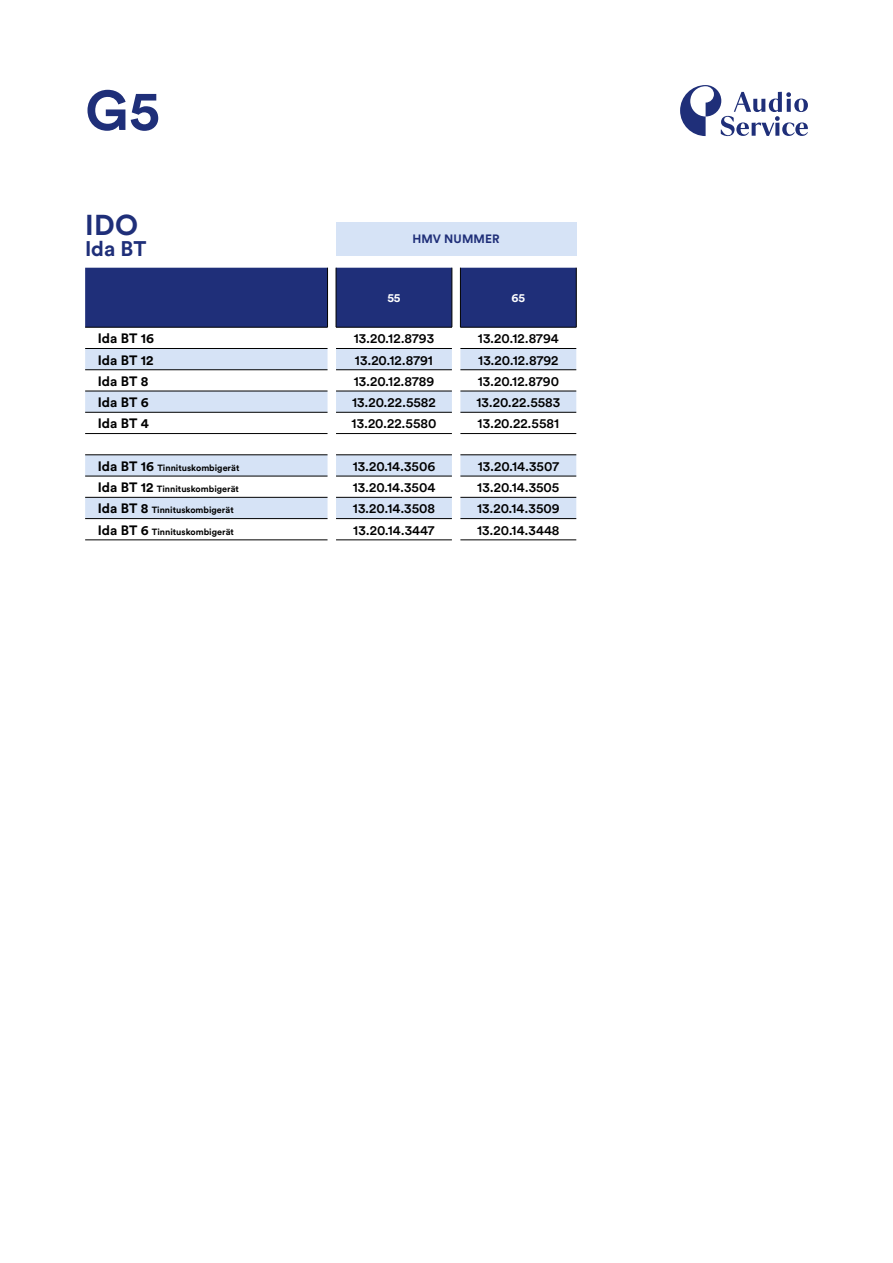
<style>
.page{position:relative;width:893px;height:1263px;background:#fff}
.page>*{position:absolute;margin:0;border:0;box-sizing:border-box;transform-origin:0 0}
.t1{font:700 55.5px "Circular Pro";color:#1f2f79}
.t2{font:700 28.5px "Circular Pro";color:#1f2f79}
.t3{font:700 21px "Circular Pro";color:#1f2f79}
.t4{font:500 13.5px "Circular Pro";color:#000}
.t5{font:700 13.5px "Circular Pro";letter-spacing:-.005em;color:#000}
.t6{font:700 12px "Circular Pro";letter-spacing:.01em;color:#1f2f79}
.t7{font:700 12px "Circular Pro";color:#fff}
.t8{font:700 9px "Circular Pro";color:#000}
.s1{font-size:13.5px}
</style>
<div class="page">
<div style="left:85px;top:268px;width:491px;height:59px;background:#1f2f79"></div>
<svg style="left:85px;top:349px;width:491px;height:42px;fill:#d6e3f6"></svg>
<svg style="left:85px;top:392px;width:491px;height:126px"></svg>
<hr style="left:327px;top:268px;width:1px;height:59px;background:#000">
<hr style="left:336px;top:268px;width:1px;height:59px;background:#000">
<hr style="left:460px;top:268px;width:1px;height:59px;background:#000">
<hr style="left:452px;top:268px;width:1px;height:59px;background:#000">
<hr style="left:576px;top:268px;width:1px;height:59px;background:#000">
<hr style="left:85px;top:327px;width:243px;height:1px;background:#000">
<hr style="left:85px;top:348px;width:243px;height:1px;background:#000">
<hr style="left:85px;top:369px;width:243px;height:1px;background:#000">
<hr style="left:85px;top:433px;width:243px;height:1px;background:#000">
<hr style="left:85px;top:454px;width:243px;height:1px;background:#000">
<hr style="left:85px;top:476px;width:243px;height:1px;background:#000">
<hr style="left:85px;top:540px;width:243px;height:1px;background:#000">
<hr style="left:336px;top:327px;width:116px;height:1px;background:#000">
<hr style="left:460px;top:327px;width:116px;height:1px;background:#000">
<hr style="left:336px;top:348px;width:116px;height:1px;background:#000">
<hr style="left:460px;top:348px;width:116px;height:1px;background:#000">
<hr style="left:336px;top:369px;width:116px;height:1px;background:#000">
<hr style="left:460px;top:369px;width:116px;height:1px;background:#000">
<hr style="left:336px;top:433px;width:116px;height:1px;background:#000">
<hr style="left:460px;top:433px;width:116px;height:1px;background:#000">
<hr style="left:336px;top:454px;width:116px;height:1px;background:#000">
<hr style="left:460px;top:454px;width:116px;height:1px;background:#000">
<hr style="left:336px;top:476px;width:116px;height:1px;background:#000">
<hr style="left:460px;top:476px;width:116px;height:1px;background:#000">
<hr style="left:336px;top:540px;width:116px;height:1px;background:#000">
<hr style="left:460px;top:540px;width:116px;height:1px;background:#000">
<hr style="left:85px;top:391px;width:243px;height:1px;background:#000">
<hr style="left:85px;top:497px;width:243px;height:1px;background:#000">
<hr style="left:85px;top:412px;width:243px;height:1px;background:#000">
<hr style="left:85px;top:518px;width:243px;height:1px;background:#000">
<hr style="left:336px;top:391px;width:116px;height:1px;background:#000">
<hr style="left:336px;top:497px;width:116px;height:1px;background:#000">
<hr style="left:336px;top:412px;width:116px;height:1px;background:#000">
<hr style="left:336px;top:518px;width:116px;height:1px;background:#000">
<hr style="left:460px;top:391px;width:116px;height:1px;background:#000">
<hr style="left:460px;top:497px;width:116px;height:1px;background:#000">
<hr style="left:460px;top:412px;width:116px;height:1px;background:#000">
<hr style="left:460px;top:518px;width:116px;height:1px;background:#000">
<div style="left:336px;top:222px;width:240px;height:34px;background:#d6e3f6"></div>
<svg style="left:680px;top:85px;width:128px;height:51px"></svg>
<h1 class="t1" style="left:85px;top:72px;width:76px">G5</h1>
<h2 class="t2" style="left:85px;top:205px;width:54px">IDO</h2>
<h3 class="t3" style="left:85px;top:234px;width:63px">Ida BT</h3>
<p class="t6" style="left:412px;top:230px;width:89px">HMV NUMMER</p>
<p class="t7" style="left:387px;top:290px;width:15px">55</p>
<p class="t7" style="left:511px;top:290px;width:15px">65</p>
<p class="t5" style="left:98px;top:329px;width:58px">Ida BT 16</p>
<p class="t4" style="left:354px;top:329px;width:82px">13.20.12.8793</p>
<p class="t4" style="left:478px;top:329px;width:82px">13.20.12.8794</p>
<p class="t5" style="left:98px;top:351px;width:57px">Ida BT 12</p>
<p class="t4" style="left:355px;top:351px;width:80px">13.20.12.8791</p>
<p class="t4" style="left:478px;top:351px;width:82px">13.20.12.8792</p>
<p class="t5" style="left:98px;top:372px;width:52px">Ida BT 8</p>
<p class="t4" style="left:354px;top:372px;width:82px">13.20.12.8789</p>
<p class="t4" style="left:478px;top:372px;width:83px">13.20.12.8790</p>
<p class="t5" style="left:98px;top:393px;width:52px">Ida BT 6</p>
<p class="t4" style="left:352px;top:393px;width:85px">13.20.22.5582</p>
<p class="t4" style="left:476px;top:393px;width:85px">13.20.22.5583</p>
<p class="t5" style="left:98px;top:414px;width:52px">Ida BT 4</p>
<p class="t4" style="left:352px;top:414px;width:86px">13.20.22.5580</p>
<p class="t4" style="left:478px;top:414px;width:83px">13.20.22.5581</p>
<p class="t8" style="left:98px;top:461px;width:143px"><span class="s1">Ida BT 16</span> Tinnituskombigerät</p>
<p class="t4" style="left:353px;top:457px;width:84px">13.20.14.3506</p>
<p class="t4" style="left:478px;top:457px;width:83px">13.20.14.3507</p>
<p class="t8" style="left:98px;top:483px;width:142px"><span class="s1">Ida BT 12</span> Tinnituskombigerät</p>
<p class="t4" style="left:353px;top:478px;width:84px">13.20.14.3504</p>
<p class="t4" style="left:477px;top:478px;width:84px">13.20.14.3505</p>
<p class="t8" style="left:98px;top:504px;width:137px"><span class="s1">Ida BT 8</span> Tinnituskombigerät</p>
<p class="t4" style="left:353px;top:499px;width:84px">13.20.14.3508</p>
<p class="t4" style="left:477px;top:499px;width:84px">13.20.14.3509</p>
<p class="t8" style="left:98px;top:525px;width:137px"><span class="s1">Ida BT 6</span> Tinnituskombigerät</p>
<p class="t4" style="left:353px;top:521px;width:83px">13.20.14.3447</p>
<p class="t4" style="left:477px;top:521px;width:84px">13.20.14.3448</p>
</div>
